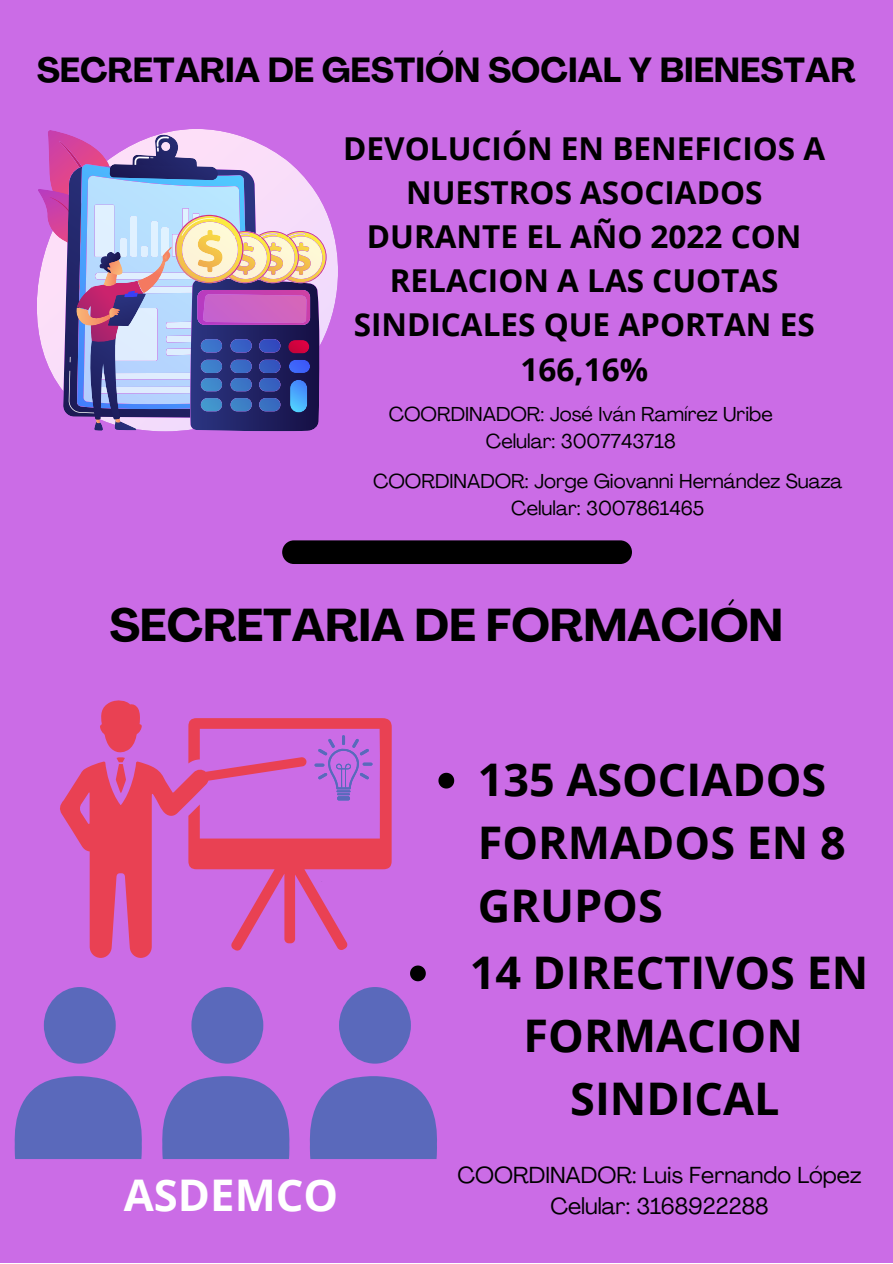
<style>
.page{position:relative;width:893px;height:1264px;background:#fff}
.page>*{position:absolute;margin:0;border:0;box-sizing:border-box;transform-origin:0 0}
.t1{font:700 45.45px "Agrandir";color:#000}
.t2{font:700 45px/63px "Open Sans";color:#000}
.t3{font:700 43.65px "Open Sans";color:#fff}
.t4{font:700 34.35px "Agrandir";color:#000}
.t5{font:700 31.5px/44.1px "Open Sans";color:#000;text-align:center}
.t6{font:22.95px/31.5px "Agrandir";color:#000;text-align:center}
.t7{font:19.95px/27px "Agrandir";color:#000;text-align:center}
</style>
<div class="page">
<div style="left:0;top:0;width:892px;height:1262px;background:#cb6ce6"></div>
<svg style="left:37px;top:129px;width:301px;height:203px"></svg>
<svg style="left:38px;top:130px;width:288px;height:301px;background:#a18ec0"></svg>
<svg style="left:162px;top:1076px;width:128px;height:82px;background:#6969c0"></svg>
<div style="left:191px;top:987px;width:72px;height:76px;background:#5a69bb;border-radius:50%"></div>
<svg style="left:14px;top:1076px;width:128px;height:82px;background:#6969c0"></svg>
<div style="left:44px;top:987px;width:72px;height:76px;background:#5a69bb;border-radius:50%"></div>
<svg style="left:309px;top:1076px;width:128px;height:82px;background:#6969c0"></svg>
<div style="left:339px;top:987px;width:72px;height:76px;background:#5a69bb;border-radius:50%"></div>
<svg style="left:188px;top:718px;width:204px;height:232px"></svg>
<svg style="left:100px;top:700px;width:42px;height:53px"></svg>
<svg style="left:60px;top:757px;width:247px;height:201px"></svg>
<div style="left:282px;top:540px;width:350px;height:24px;background:#000;border-radius:12px"></div>
<svg style="left:438px;top:772px;width:16px;height:16px"></svg>
<svg style="left:410px;top:965px;width:16px;height:16px"></svg>
<h3 class="t4" style="left:37px;top:56px;width:820px">SECRETARIA DE GESTIÓN SOCIAL Y BIENESTAR</h3>
<h3 class="t5" style="left:343px;top:125px;width:483px">DEVOLUCIÓN EN BENEFICIOS A<br>NUESTROS ASOCIADOS<br>DURANTE EL AÑO 2022 CON<br>RELACION A LAS CUOTAS<br>SINDICALES QUE APORTAN ES<br>166,16%</h3>
<p class="t7" style="left:388px;top:402px;width:385px">COORDINADOR: José Iván Ramírez Uribe<br>Celular: 3007743718</p>
<p class="t7" style="left:373px;top:470px;width:471px">COORDINADOR: Jorge Giovanni Hernández Suaza<br>Celular: 3007861465</p>
<h1 class="t1" style="left:109px;top:607px;width:675px">SECRETARIA DE FORMACIÓN</h1>
<h3 class="t3" style="left:124px;top:1164px;width:216px">ASDEMCO</h3>
<h2 class="t2" style="left:478px;top:747px;width:369px">135 ASOCIADOS<br>FORMADOS EN 8<br>GRUPOS</h2>
<h2 class="t2" style="left:469px;top:940px;width:400px;text-align:center">14 DIRECTIVOS EN<br>FORMACION<br>SINDICAL</h2>
<p class="t6" style="left:457px;top:1160px;width:405px">COORDINADOR: Luis Fernando López<br>Celular: 3168922288</p>
</div>
